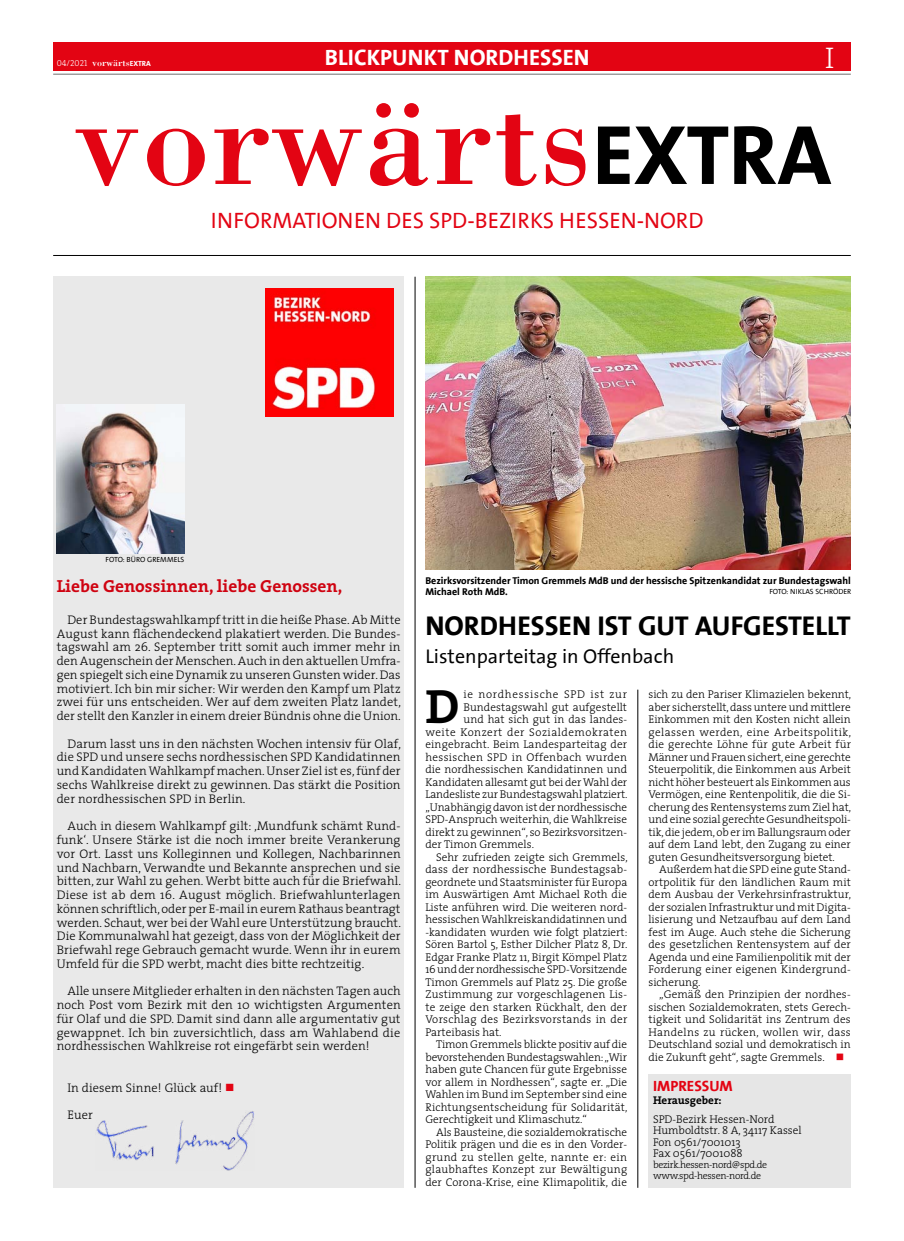
<style>
.page{position:relative;width:904px;height:1241px;background:#fff}
.page>*{position:absolute;margin:0;border:0;box-sizing:border-box;transform-origin:0 0}
.t1{font:137.5px "Bodoni LT";color:#e30413}
.t2{font:700 48.25px "The Serif";color:#000}
.t3{font:30px "The Serif Light Caps";color:#fff}
.t4{font:700 27.5px "The Sans Office";color:#000}
.t5{font:22.5px "The Sans Office";color:#e30413}
.t6{font:700 22.5px "The Sans Office";color:#fff}
.t7{font:20px "The Sans Office";color:#000}
.t8{font:700 17.5px "The Serif";color:#e30413}
.t9{font:700 15px "The Sans Office";color:#e30413}
.t10{font:300 12.5px/13.8px "The Serif";letter-spacing:.01em;color:#000;text-align:justify}
.t11{font:300 11.25px/12.5px "The Serif";color:#000;text-align:justify}
.t12{font:300 11.25px "The Serif";letter-spacing:.025em;color:#000}
.t13{font:300 11.25px "The Serif";letter-spacing:.03em;color:#000}
.t14{font:300 11.25px "The Serif";letter-spacing:.045em;color:#000}
.t15{font:300 11.25px "The Serif";letter-spacing:.065em;color:#000}
.t16{font:700 11.25px "The Serif";color:#000}
.t17{font:700 10px/11.2px "The Sans Office";color:#000}
.t18{font:300 10px/11.2px "The Serif";letter-spacing:-.03em;color:#000}
.t19{font:10px "Bodoni LT";color:#fff}
.t20{font:7.5px "The Sans Office";color:#000}
.s1{font-family:"The Serif Light Caps";font-size:8.75px}
.s2{font-family:"The Sans Office";font-weight:700;font-size:7.5px}
.s3{font-family:"The Sans Office";font-weight:700;font-size:85px;color:#000}
.s4{color:#e30413}
</style>
<div class="page">
<hr style="left:53px;top:255px;width:797px;height:1px;background:#000">
<div style="left:53px;top:43px;width:797px;height:28px;background:#e30413"></div>
<hr style="left:53px;top:74px;width:797px;height:1px;background:#6f6f6f">
<hr style="left:415px;top:277px;width:1px;height:910px;background:#000">
<div style="left:53px;top:277px;width:351px;height:910px;background:#e9e9e9"></div>
<img style="left:266px;top:289px;width:127px;height:127px">
<img style="left:96px;top:1111px;width:158px;height:59px">
<img style="left:57px;top:404px;width:127px;height:149px">
<img style="left:425px;top:277px;width:425px;height:293px">
<div style="left:648px;top:1074px;width:202px;height:113px;background:#e6e6e6"></div>
<hr style="left:637px;top:689px;width:1px;height:498px;background:#000">
<p class="t19" style="left:57px;top:57px;width:96px"><span class="s1">04/2021</span> vorwärts<span class="s2">EXTRA</span></p>
<h3 class="t6" style="left:325px;top:45px;width:266px">BLICKPUNKT NORDHESSEN</h3>
<h3 class="t3" style="left:825px;top:39px;width:11px">I</h3>
<h1 class="t1" style="left:73px;top:55px;width:760px">vorwärts<span class="s3">EXTRA</span></h1>
<h3 class="t5" style="left:211px;top:208px;width:494px">INFORMATIONEN DES SPD-BEZIRKS HESSEN-NORD</h3>
<p class="t20" style="left:106px;top:555px;width:9px">FOTO</p>
<p class="t20" style="left:123px;top:555px;width:36px">: BÜRO GREMME</p>
<p class="t20" style="left:177px;top:555px;width:8px">LS</p>
<h3 class="t8" style="left:57px;top:575px;width:287px">Liebe Genossinnen, liebe Genossen,</h3>
<p class="t10" style="left:57px;top:612px;width:346px;text-indent:11px">Der Bundestagswahlkampf tritt in die heiße Phase. Ab Mitte August kann flächendeckend plakatiert werden. Die Bundes&shy;tagswahl am 26. September tritt somit auch immer mehr in den Augenschein der Menschen. Auch in den aktuellen Umfra&shy;gen spiegelt sich eine Dynamik zu unseren Gunsten wider. Das motiviert. Ich bin mir sicher: Wir werden den Kampf um Platz zwei für uns entscheiden. Wer auf dem zweiten Platz landet, der stellt den Kanzler in einem dreier Bündnis ohne die Union.</p>
<p class="t10" style="left:57px;top:736px;width:346px;text-indent:11px">Darum lasst uns in den nächsten Wochen intensiv für Olaf, die SPD und unsere sechs nordhessischen SPD Kandidatinnen und Kandidaten Wahlkampf machen. Unser Ziel ist es, fünf der sechs Wahlkreise direkt zu gewinnen. Das stärkt die Position der nordhessischen SPD in Berlin.</p>
<p class="t10" style="left:57px;top:819px;width:346px;text-indent:11px">Auch in diesem Wahlkampf gilt: ‚Mundfunk schämt Rund&shy;funk‘. Unsere Stärke ist die noch immer breite Verankerung vor Ort. Lasst uns Kolleginnen und Kollegen, Nachbarinnen und Nachbarn, Verwandte und Bekannte ansprechen und sie bitten, zur Wahl zu gehen. Werbt bitte auch für die Briefwahl.<br>Diese ist ab dem 16. August möglich. Briefwahlunterlagen können schriftlich, oder per E-mail in eurem Rathaus beantragt werden. Schaut, wer bei der Wahl eure Unterstützung braucht.<br>Die Kommunalwahl hat gezeigt, dass von der Möglichkeit der Briefwahl rege Gebrauch gemacht wurde. Wenn ihr in eurem Umfeld für die SPD werbt, macht dies bitte rechtzeitig.</p>
<p class="t10" style="left:57px;top:984px;width:345px;text-indent:11px">Alle unsere Mitglieder erhalten in den nächsten Tagen auch noch Post vom Bezirk mit den 10 wichtigsten Argumenten für Olaf und die SPD. Damit sind dann alle argumentativ gut gewappnet. Ich bin zuversichtlich, dass am Wahlabend die nordhessischen Wahlkreise rot eingefärbt sein werden!</p>
<p class="t10" style="left:67px;top:1080px;width:169px">In diesem Sinne! Glück auf! <span class="s4">■</span></p>
<p class="t10" style="left:67px;top:1107px;width:27px">Euer</p>
<p class="t17" style="left:425px;top:575px;width:427px">Bezirksvorsitzender Timon Gremmels MdB und der hessische Spitzenkandidat zur Bundestagswahl<br>Michael Roth MdB.</p>
<p class="t20" style="left:769px;top:587px;width:9px">FOTO</p>
<p class="t20" style="left:786px;top:587px;width:57px">: NIKLAS SCHRÖDER</p>
<h3 class="t4" style="left:425px;top:610px;width:37px">Nordhessen</h3>
<h3 class="t4" style="left:597px;top:610px;width:178px">ist gut aufgestellt</h3>
<h3 class="t7" style="left:425px;top:646px;width:250px">LISTENPARTEITAG IN OFFENBACH</h3>
<h2 class="t2" style="left:425px;top:675px;width:36px">D</h2>
<p class="t15" style="left:463px;top:687px;width:165px">ie nordhessische SPD ist zur</p>
<p class="t11" style="left:648px;top:688px;width:204px">sich zu den Pariser Klimazielen bekennt, aber sicherstellt, dass untere und mittlere Einkommen mit den Kosten nicht allein gelassen werden, eine Arbeitspolitik, die gerechte Löhne für gute Arbeit für Männer und Frauen sichert, eine gerechte Steuerpolitik, die Einkommen aus Arbeit nicht höher besteuert als Einkommen aus Vermögen, eine Rentenpolitik, die die Si&shy;cherung des Rentensystems zum Ziel hat, und eine sozial gerechte Gesundheitspoli&shy;tik, die jedem, ob er im Ballungsraum oder auf dem Land lebt, den Zugang zu einer guten Gesundheitsversorgung bietet.</p>
<p class="t11" style="left:648px;top:863px;width:204px;text-indent:11px">Außerdem hat die SPD eine gute Stand&shy;ortpolitik für den ländlichen Raum mit dem Ausbau der Verkehrsinfrastruktur, der sozialen Infrastruktur und mit Digita&shy;lisierung und Netzaufbau auf dem Land fest im Auge. Auch stehe die Sicherung des gesetzlichen Rentensystem auf der Agenda und eine Familienpolitik mit der Forderung einer eigenen Kindergrund&shy;sicherung.</p>
<p class="t11" style="left:648px;top:988px;width:204px;text-indent:11px">„Gemäß den Prinzipien der nordhes&shy;sischen Sozialdemokraten, stets Gerech&shy;tigkeit und Solidarität ins Zentrum des Handelns zu rücken, wollen wir, dass Deutschland sozial und demokratisch in die Zukunft geht“, sagte Gremmels. <span class="s4">■</span></p>
<p class="t11" style="left:463px;top:700px;width:165px">Bundestagswahl gut aufgestellt</p>
<p class="t11" style="left:463px;top:713px;width:165px">und hat sich gut in das landes-</p>
<p class="t14" style="left:425px;top:724px;width:203px">weite Konzert der Sozialdemokraten</p>
<p class="t11" style="left:425px;top:738px;width:203px">eingebracht. Beim Landesparteitag der</p>
<p class="t13" style="left:425px;top:749px;width:203px">hessischen SPD in Offenbach wurden</p>
<p class="t11" style="left:425px;top:763px;width:203px">die nordhessischen Kandidatinnen und</p>
<p class="t11" style="left:425px;top:775px;width:203px">Kandidaten allesamt gut bei der Wahl der</p>
<p class="t11" style="left:425px;top:788px;width:203px">Landesliste zur Bundestagswahl platziert.</p>
<p class="t11" style="left:425px;top:800px;width:203px">„Unabhängig davon ist der nordhessische</p>
<p class="t11" style="left:425px;top:813px;width:203px">SPD-Anspruch weiterhin, die Wahlkreise</p>
<p class="t11" style="left:425px;top:825px;width:203px">direkt zu gewinnen“, so Bezirksvorsitzen-</p>
<p class="t11" style="left:425px;top:838px;width:110px">der Timon Gremmels.</p>
<p class="t11" style="left:436px;top:850px;width:193px">Sehr zufrieden zeigte sich Gremmels,</p>
<p class="t11" style="left:425px;top:863px;width:203px">dass der nordhessische Bundestagsab-</p>
<p class="t11" style="left:425px;top:875px;width:203px">geordnete und Staatsminister für Europa</p>
<p class="t11" style="left:425px;top:888px;width:203px">im Auswärtigen Amt Michael Roth die</p>
<p class="t11" style="left:425px;top:900px;width:203px">Liste anführen wird. Die weiteren nord-</p>
<p class="t11" style="left:425px;top:913px;width:203px">hessischen Wahlkreiskandidatinnen und</p>
<p class="t11" style="left:425px;top:925px;width:204px">-kandidaten wurden wie folgt platziert:</p>
<p class="t11" style="left:425px;top:938px;width:204px">Sören Bartol 5, Esther Dilcher Platz 8, Dr.</p>
<p class="t11" style="left:425px;top:950px;width:203px">Edgar Franke Platz 11, Birgit Kömpel Platz</p>
<p class="t11" style="left:425px;top:963px;width:203px">16 und der nordhessische SPD-Vorsitzende</p>
<p class="t11" style="left:425px;top:975px;width:203px">Timon Gremmels auf Platz 25. Die große</p>
<p class="t11" style="left:425px;top:988px;width:203px">Zustimmung zur vorgeschlagenen Lis-</p>
<p class="t11" style="left:425px;top:1000px;width:203px">te zeige den starken Rückhalt, den der</p>
<p class="t12" style="left:425px;top:1012px;width:203px">Vorschlag des Bezirksvorstands in der</p>
<p class="t11" style="left:425px;top:1025px;width:78px">Parteibasis hat.</p>
<p class="t11" style="left:436px;top:1038px;width:192px">Timon Gremmels blickte positiv auf die</p>
<p class="t11" style="left:425px;top:1050px;width:203px">bevorstehenden Bundestagswahlen: „Wir</p>
<p class="t11" style="left:425px;top:1063px;width:203px">haben gute Chancen für gute Ergebnisse</p>
<p class="t11" style="left:425px;top:1075px;width:203px">vor allem in Nordhessen“, sagte er. „Die</p>
<p class="t11" style="left:425px;top:1088px;width:203px">Wahlen im Bund im September sind eine</p>
<p class="t11" style="left:425px;top:1100px;width:204px">Richtungsentscheidung für Solidarität,</p>
<p class="t11" style="left:425px;top:1113px;width:163px">Gerechtigkeit und Klimaschutz.“</p>
<p class="t11" style="left:436px;top:1125px;width:193px">Als Bausteine, die sozialdemokratische</p>
<p class="t11" style="left:425px;top:1138px;width:203px">Politik prägen und die es in den Vorder-</p>
<p class="t13" style="left:425px;top:1149px;width:203px">grund zu stellen gelte, nannte er: ein</p>
<p class="t12" style="left:425px;top:1162px;width:203px">glaubhaftes Konzept zur Bewältigung</p>
<p class="t11" style="left:425px;top:1175px;width:203px">der Corona-Krise, eine Klimapolitik, die</p>
<h3 class="t9" style="left:653px;top:1077px;width:15px">Impressum</h3>
<p class="t16" style="left:653px;top:1092px;width:70px">Herausgeber:</p>
<p class="t11" style="left:653px;top:1113px;width:150px;line-height:11.2px;text-align:left">SPD-Bezirk Hessen-Nord<br>Humboldtstr. 8 A, 34117 Kassel<br>Fon 0561/7001013<br>Fax 0561/7001088</p>
<p class="t18" style="left:653px;top:1158px;width:116px">bezirk.hessen-nord@spd.de www.spd-hessen-nord.de</p>
</div>
